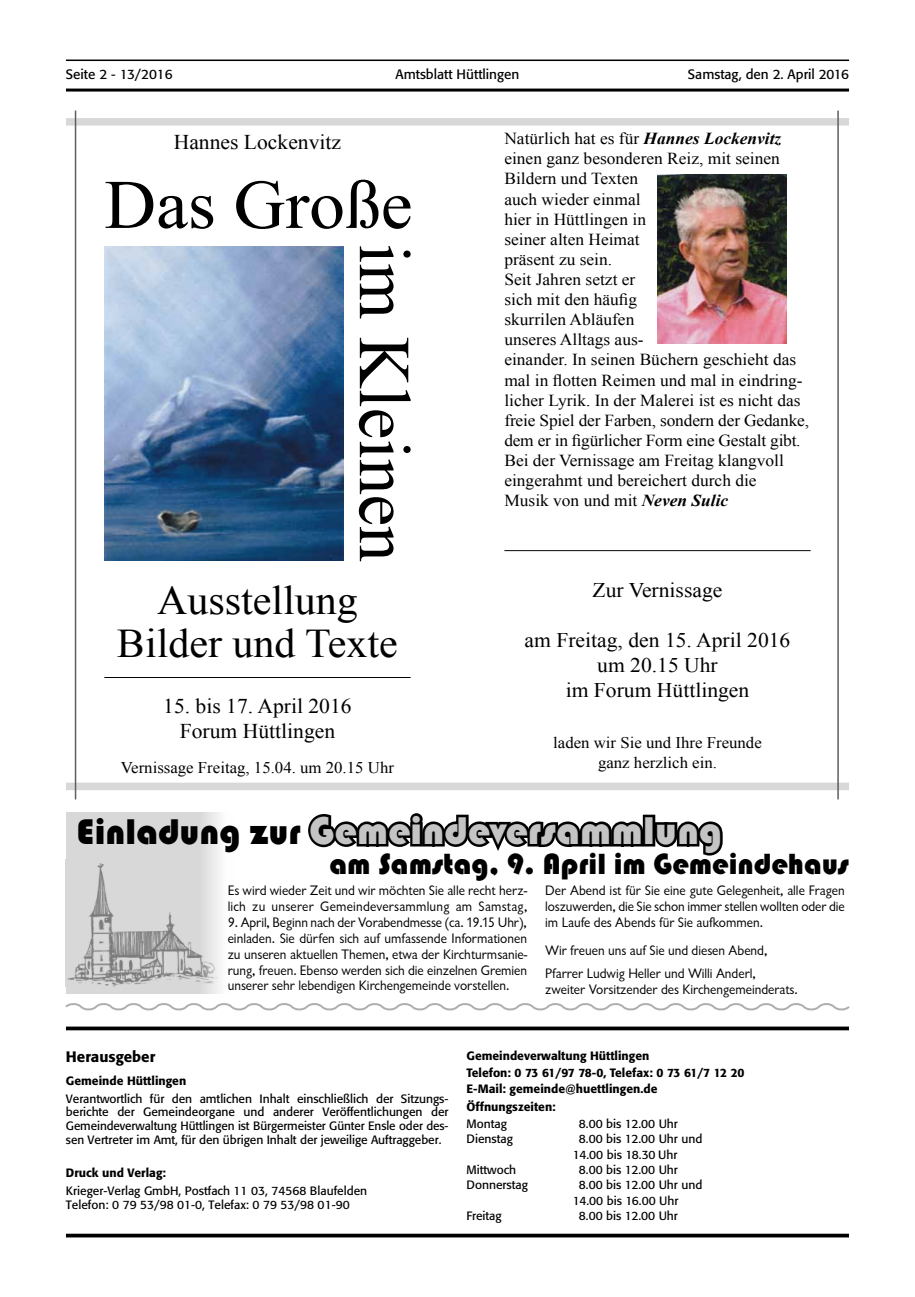
<style>
.page{position:relative;width:915px;height:1297px;background:#fff}
.page>*{position:absolute;margin:0;border:0;box-sizing:border-box;transform-origin:0 0}
.t1{font:73.2px "Times New Roman";color:#000}
.t2{font:69.45px "Times New Roman";color:#000}
.t3{font:40.8px/43px "Times New Roman";color:#000;text-align:center}
.t4{font:900 40.05px "Bilbao";letter-spacing:.01em;color:#c4c4c4}
.t5{font:900 30.3px "Bilbao";color:#000}
.t6{font:21px/25.2px "Times New Roman";color:#000;text-align:center}
.t7{font:20.85px/24.9px "Times New Roman";color:#000;text-align:center;scale:1.04 1}
.t8{font:16.8px/20.1px "Times New Roman";color:#000;scale:1.04 1}
.t9{font:16.35px "Times New Roman";color:#000}
.t10{font:16.2px/19.4px "Times New Roman";color:#000;text-align:center;scale:1.04 1}
.t11{font:500 15px "Formata";color:#000}
.t12{font:14.25px/15.9px "Giltus T";color:#000;scale:.95 1}
.t13{font:13.5px "Formata";color:#000}
.t14{font:12px/13.8px "Formata";color:#000}
.t15{font:500 12px/17.4px "Formata";color:#000}
.s1{font-weight:700;font-style:italic}
.s2{font-size:37.05px;color:#000}
</style>
<div class="page">
<hr style="left:66px;top:60px;width:782px;height:1px;background:#000">
<hr style="left:66px;top:89px;width:782px;height:3px;background:#000">
<svg style="left:66px;top:1026px;width:782px;height:4px;background:#242424"></svg>
<hr style="left:66px;top:1234px;width:782px;height:3px;background:#000">
<img style="left:104px;top:246px;width:239px;height:314px">
<hr style="left:104px;top:677px;width:306px;height:1px;background:#000">
<hr style="left:504px;top:550px;width:306px;height:1px;background:#000">
<img style="left:657px;top:174px;width:129px;height:170px">
<div style="left:66px;top:118px;width:782px;height:8px;background:#d8d8d8"></div>
<div style="left:66px;top:783px;width:782px;height:7px;background:#d8d8d8"></div>
<hr style="left:75px;top:111px;width:1px;height:688px;background:#5e5e5e">
<hr style="left:837px;top:111px;width:1px;height:688px;background:#5e5e5e">
<svg style="left:66px;top:812px;width:154px;height:181px;background:#d9d9d9"></svg>
<img style="left:66px;top:859px;width:154px;height:127px">
<svg style="left:308px;top:813px;width:337px;height:38px"></svg>
<div style="left:642px;top:815px;width:13px;height:31px;border:5px solid #000"></div>
<svg style="left:652px;top:818px;width:71px;height:38px"></svg>
<svg style="left:65px;top:1003px;width:785px;height:8px"></svg>
<p class="t13" style="left:66px;top:66px;width:108px">Seite 2 - 13/2016</p>
<p class="t13" style="left:395px;top:66px;width:125px">Amtsblatt Hüttlingen</p>
<p class="t13" style="left:687px;top:66px;width:162px">Samstag, den 2. April 2016</p>
<h3 class="t6" style="left:174px;top:129px;width:169px">Hannes Lockenvitz</h3>
<h2 class="t2" style="left:104px;top:158px;width:309px">Das Große</h2>
<h1 class="t1" style="left:433px;top:244px;width:319px;rotate:90deg">im Kleinen</h1>
<h3 class="t3" style="left:117px;top:578px;width:282px">Ausstellung<br>Bilder und Texte</h3>
<h3 class="t6" style="left:163px;top:693px;width:190px">15. bis 17. April 2016<br>Forum Hüttlingen</h3>
<p class="t9" style="left:121px;top:756px;width:274px">Vernissage Freitag, 15.04. um 20.15 Uhr</p>
<p class="t8" style="left:504px;top:128px;width:294px">Natürlich hat es für <span class="s1">Hannes Lockenvitz </span>einen ganz besonderen Reiz, mit seinen<br>Bildern und Texten<br>auch wieder einmal<br>hier in Hüttlingen in<br>seiner alten Heimat<br>präsent zu sein.<br>Seit Jahren setzt er<br>sich mit den häufig<br>skurrilen Abläufen<br>unseres Alltags aus-<br>einander. In seinen Büchern geschieht das mal in flotten Reimen und mal in eindring&shy;licher Lyrik. In der Malerei ist es nicht das freie Spiel der Farben, sondern der Gedanke, dem er in figürlicher Form eine Gestalt gibt.<br>Bei der Vernissage am Freitag klangvoll eingerahmt und bereichert durch die<br>Musik von und mit <span class="s1">Neven Sulic</span></p>
<h3 class="t7" style="left:592px;top:577px;width:126px">Zur Vernissage</h3>
<h3 class="t7" style="left:524px;top:627px;width:257px">am Freitag, den 15. April 2016 um 20.15 Uhr<br>im Forum Hüttlingen</h3>
<p class="t10" style="left:553px;top:733px;width:202px">laden wir Sie und Ihre Freunde ganz herzlich ein.</p>
<h3 class="t4" style="left:77px;top:808px;width:647px"><span class="s2">Einladung zur</span> Gemeindeversammlung</h3>
<h3 class="t5" style="left:329px;top:847px;width:521px">am Samstag, 9. April im Gemeindehaus</h3>
<p class="t12" style="left:227px;top:882px;width:317px">Es wird wieder Zeit und wir möchten Sie alle recht herz&shy;lich zu unserer Gemeindeversammlung am Samstag,</p>
<p class="t12" style="left:227px;top:914px;width:317px;text-align:justify">9. April, Beginn nach der Vorabendmesse (ca. 19.15 Uhr), einladen. Sie dürfen sich auf umfassende Informationen zu unseren aktuellen Themen, etwa der Kirchturmsanie&shy;rung, freuen. Ebenso werden sich die einzelnen Gremien unserer sehr lebendigen Kirchengemeinde vorstellen.</p>
<p class="t12" style="left:545px;top:882px;width:317px;text-align:justify">Der Abend ist für Sie eine gute Gelegenheit, alle Fragen loszuwerden, die Sie schon immer stellen wollten oder die im Laufe des Abends für Sie aufkommen.</p>
<p class="t12" style="left:545px;top:940px;width:235px;line-height:22.2px">Wir freuen uns auf Sie und diesen Abend,<br>Pfarrer Ludwig Heller und Willi Anderl,</p>
<p class="t12" style="left:545px;top:981px;width:267px">zweiter Vorsitzender des Kirchengemeinderats.</p>
<p class="t11" style="left:66px;top:1048px;width:91px">Herausgeber</p>
<p class="t15" style="left:66px;top:1071px;width:122px">Gemeinde Hüttlingen</p>
<p class="t14" style="left:66px;top:1091px;width:384px;text-align:justify">Verantwortlich für den amtlichen Inhalt einschließlich der Sitzungs&shy;berichte der Gemeindeorgane und anderer Veröffentlichungen der Gemeindeverwaltung Hüttlingen ist Bürgermeister Günter Ensle oder des&shy;sen Vertreter im Amt, für den übrigen Inhalt der jeweilige Auftraggeber.</p>
<p class="t15" style="left:66px;top:1164px;width:101px">Druck und Verlag:</p>
<p class="t14" style="left:66px;top:1184px;width:302px">Krieger-Verlag GmbH, Postfach 11 03, 74568 Blaufelden<br>Telefon: 0 79 53/98 01-0, Telefax: 0 79 53/98 01-90</p>
<p class="t15" style="left:466px;top:1047px;width:279px">Gemeindeverwaltung Hüttlingen<br>Telefon: 0 73 61/97 78-0, Telefax: 0 73 61/7 12 20</p>
<p class="t15" style="left:466px;top:1079px;width:192px;line-height:18px">E-Mail: gemeinde@huettlingen.de<br>Öffnungszeiten:</p>
<p class="t14" style="left:466px;top:1117px;width:42px">Montag</p>
<p class="t14" style="left:578px;top:1117px;width:100px">8.00 bis 12.00 Uhr</p>
<p class="t14" style="left:466px;top:1132px;width:48px">Dienstag</p>
<p class="t14" style="left:572px;top:1131px;width:131px;line-height:15.3px;text-indent:6px">8.00 bis 12.00 Uhr und<br>14.00 bis 18.30 Uhr</p>
<p class="t14" style="left:466px;top:1163px;width:51px">Mittwoch</p>
<p class="t14" style="left:578px;top:1163px;width:100px">8.00 bis 12.00 Uhr</p>
<p class="t14" style="left:466px;top:1178px;width:63px">Donnerstag</p>
<p class="t14" style="left:572px;top:1177px;width:131px;line-height:15.3px;text-indent:6px">8.00 bis 12.00 Uhr und<br>14.00 bis 16.00 Uhr</p>
<p class="t14" style="left:466px;top:1209px;width:37px">Freitag</p>
<p class="t14" style="left:578px;top:1209px;width:100px">8.00 bis 12.00 Uhr</p>
</div>
